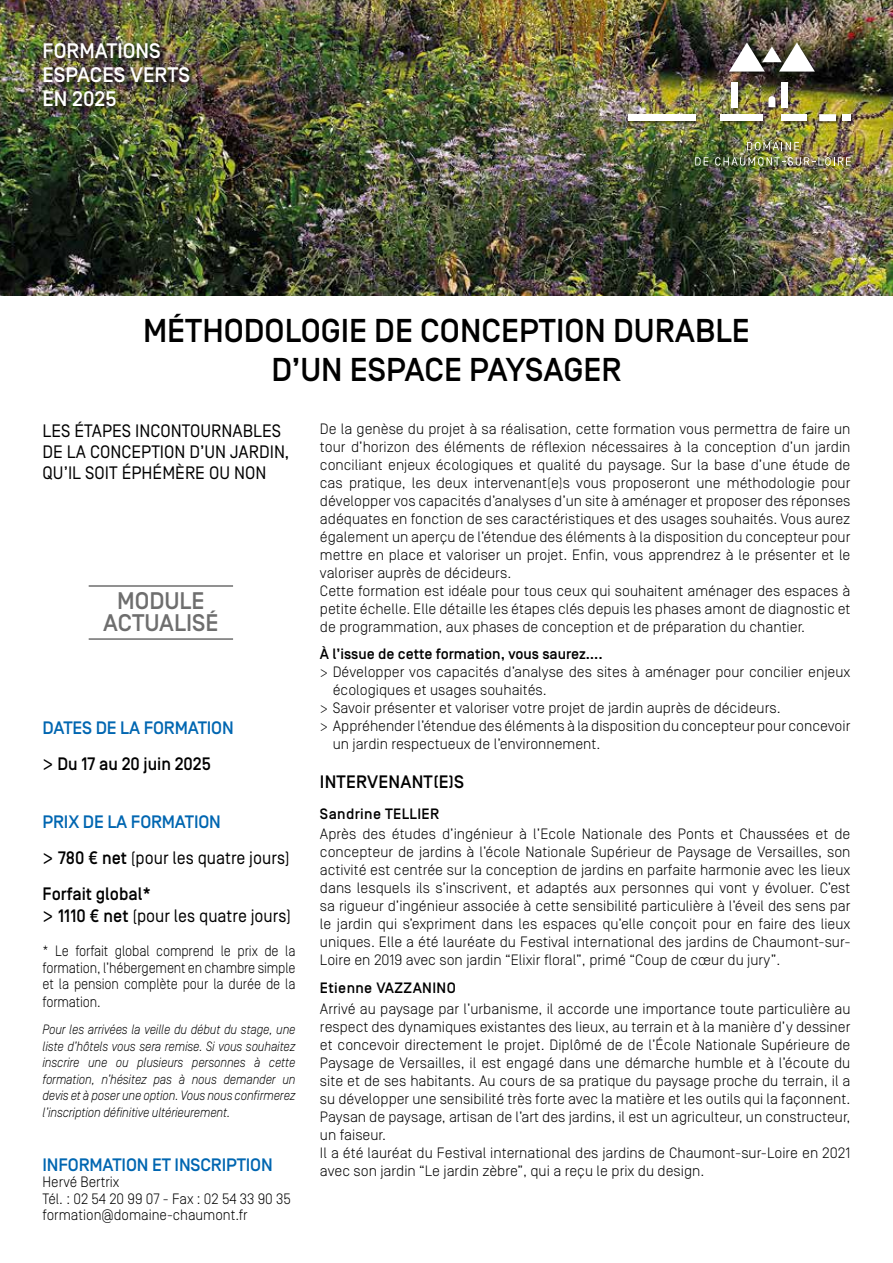
<style>
.page{position:relative;width:893px;height:1263px;background:#fff}
.page>*{position:absolute;margin:0;border:0;box-sizing:border-box;transform-origin:0 0}
.t1{font:500 33px/39.6px "Simplon BP";color:#000;text-align:center}
.t2{font:500 24px/22px "Simplon BP";color:#6e6e6e;text-align:center}
.t3{font:500 21px/24px "Simplon BP";color:#fff}
.t4{font:500 18px/36px "Simplon BP";letter-spacing:-.01em;color:#0066b1}
.t5{font:18px/21px "Simplon BP Regular";color:#000}
.t6{font:18px "Simplon BP Regular";color:#000;scale:.95 1}
.t7{font:500 18px "Simplon BP";color:#000}
.t8{font:500 18px "Simplon BP";color:#000;scale:.95 1}
.t9{font:300 15px/18px "Simplon BP";color:#000}
.t10{font:300 15px/16.5px "Simplon BP";color:#000;text-align:justify;scale:.9 1}
.t11{font:300 15px/16.5px "Simplon BP";color:#000;scale:.95 1}
.t12{font:500 15px "Simplon BP";color:#000}
.t13{font:500 15px "Simplon BP";letter-spacing:.025em;color:#000}
.t14{font:italic 300 13.5px/16.5px "Simplon BP";letter-spacing:-.01em;color:#000;text-align:justify;scale:.9 1}
.s1{font-family:"Simplon BP Regular";font-weight:400;font-size:21px;color:#000}
.s2{color:#000}
.s3{font-size:21px}
.s4{font-family:"Simplon BP";font-weight:500}
</style>
<div class="page">
<img style="left:0;top:0;width:893px;height:296px">
<div style="left:627px;top:42px;width:227px;height:127px;background:#000;opacity:.5"></div>
<svg style="left:729px;top:42px;width:86px;height:30px"></svg>
<div style="left:628px;top:114px;width:67px;height:7px;background:#fff"></div>
<div style="left:781px;top:82px;width:7px;height:25px;background:#fff"></div>
<div style="left:781px;top:114px;width:26px;height:7px;background:#fff"></div>
<div style="left:842px;top:114px;width:9px;height:7px;background:#fff"></div>
<svg style="left:819px;top:114px;width:17px;height:7px"></svg>
<div style="left:720px;top:114px;width:42px;height:7px;background:#fff"></div>
<div style="left:731px;top:82px;width:7px;height:25px;background:#fff"></div>
<svg style="left:768px;top:96px;width:7px;height:11px"></svg>
<svg style="left:747px;top:142px;width:52px;height:8px"></svg>
<svg style="left:695px;top:157px;width:13px;height:8px"></svg>
<svg style="left:715px;top:157px;width:136px;height:9px"></svg>
<div style="left:42px;top:42px;width:154px;height:72px;background:#000;opacity:.75"></div>
<hr style="left:89px;top:585px;width:144px;height:2px;background:#6e6e6e">
<hr style="left:89px;top:638px;width:144px;height:2px;background:#6e6e6e">
<h3 class="t3" style="left:43px;top:39px;width:149px">FORMATIONS<br>ESPACES VERTS<br>EN 2025</h3>
<h1 class="t1" style="left:143px;top:311px;width:608px">MÉTHODOLOGIE DE CONCEPTION DURABLE<br>D’UN ESPACE PAYSAGER</h1>
<p class="t5" style="left:43px;top:420px;width:249px">LES ÉTAPES INCONTOURNABLES<br>DE LA CONCEPTION D’UN JARDIN,<br>QU’IL SOIT ÉPHÉMÈRE OU NON</p>
<p class="t9" style="left:320px;top:420px;width:532px">De la genèse du projet à sa réalisation, cette formation vous permettra de faire un tour d’horizon des éléments de réflexion nécessaires à la conception d’un jardin conciliant enjeux écologiques et qualité du paysage. Sur la base d’une étude de cas pratique, les deux intervenant(e)s vous proposeront une méthodologie pour développer vos capacités d’analyses d’un site à aménager et proposer des réponses adéquates en fonction de ses caractéristiques et des usages souhaités. Vous aurez également un aperçu de l’étendue des éléments à la disposition du concepteur pour mettre en place et valoriser un projet. Enfin, vous apprendrez à le présenter et le valoriser auprès de décideurs.<br>Cette formation est idéale pour tous ceux qui souhaitent aménager des espaces à petite échelle. Elle détaille les étapes clés depuis les phases amont de diagnostic et de programmation, aux phases de conception et de préparation du chantier.</p>
<p class="t12" style="left:320px;top:645px;width:284px">À l’issue de cette formation, vous saurez….</p>
<p class="t9" style="left:320px;top:662px;width:532px">&gt; Développer vos capacités d’analyse des sites à aménager pour concilier enjeux</p>
<p class="t9" style="left:333px;top:680px;width:216px">écologiques et usages souhaités.</p>
<p class="t9" style="left:320px;top:698px;width:462px">&gt; Savoir présenter et valoriser votre projet de jardin auprès de décideurs.</p>
<p class="t9" style="left:320px;top:716px;width:532px">&gt; Appréhender l’étendue des éléments à la disposition du concepteur pour concevoir</p>
<p class="t9" style="left:333px;top:734px;width:269px">un jardin respectueux de l’environnement.</p>
<p class="t7" style="left:320px;top:772px;width:146px">INTERVENANT(E)S</p>
<p class="t13" style="left:320px;top:805px;width:121px">Sandrine TELLIER</p>
<p class="t9" style="left:320px;top:825px;width:532px;text-align:justify">Après des études d’ingénieur à l’Ecole Nationale des Ponts et Chaussées et de concepteur de jardins à l’école Nationale Supérieur de Paysage de Versailles, son activité est centrée sur la conception de jardins en parfaite harmonie avec les lieux dans lesquels ils s’inscrivent, et adaptés aux personnes qui vont y évoluer. C’est sa rigueur d’ingénieur associée à cette sensibilité particulière à l’éveil des sens par le jardin qui s’expriment dans les espaces qu’elle conçoit pour en faire des lieux uniques. Elle a été lauréate du Festival international des jardins de Chaumont-sur-Loire en 2019 avec son jardin “Elixir floral”, primé “Coup de cœur du jury”.</p>
<p class="t13" style="left:320px;top:979px;width:137px">Etienne VAZZANINO</p>
<p class="t9" style="left:320px;top:999px;width:532px">Arrivé au paysage par l’urbanisme, il accorde une importance toute particulière au respect des dynamiques existantes des lieux, au terrain et à la manière d’y dessiner et concevoir directement le projet. Diplômé de de l’École Nationale Supérieure de Paysage de Versailles, il est engagé dans une démarche humble et à l’écoute du site et de ses habitants. Au cours de sa pratique du paysage proche du terrain, il a su développer une sensibilité très forte avec la matière et les outils qui la façonnent.<br>Paysan de paysage, artisan de l’art des jardins, il est un agriculteur, un constructeur, un faiseur.<br>Il a été lauréat du Festival international des jardins de Chaumont-sur-Loire en 2021 avec son jardin “Le jardin zèbre”, qui a reçu le prix du design.</p>
<h2 class="t2" style="left:103px;top:590px;width:117px">MODULE<br>ACTUALISÉ</h2>
<p class="t4" style="left:43px;top:710px;width:193px">DATES DE LA FORMATION <span class="s1">&gt;</span> <span class="s2">Du 17 au 20 juin 2025</span></p>
<p class="t4" style="left:43px;top:804px;width:180px">PRIX DE LA FORMATION</p>
<p class="t6" style="left:43px;top:847px;width:262px"><span class="s3">&gt;</span> <span class="s4">780 € net</span> (pour les quatre jours)</p>
<p class="t8" style="left:43px;top:883px;width:116px">Forfait global*</p>
<p class="t6" style="left:43px;top:905px;width:263px"><span class="s3">&gt;</span> <span class="s4">1110 € net</span> (pour les quatre jours)</p>
<p class="t10" style="left:43px;top:943px;width:283px">* Le forfait global comprend le prix de la formation, l’hébergement en chambre simple et la pension complète pour la durée de la</p>
<p class="t10" style="left:43px;top:994px;width:66px">formation.</p>
<p class="t14" style="left:43px;top:1021px;width:283px">Pour les arrivées la veille du début du stage, une liste d’hôtels vous sera remise. Si vous souhaitez inscrire une ou plusieurs personnes à cette formation, n’hésitez pas à nous demander un devis et à poser une option. Vous nous confirmerez l’inscription définitive ultérieurement.</p>
<p class="t4" style="left:43px;top:1147px;width:232px">INFORMATION ET INSCRIPTION</p>
<p class="t11" style="left:43px;top:1174px;width:263px">Hervé Bertrix<br>Tél. : 02 54 20 99 07 - Fax : 02 54 33 90 35 formation@domaine-chaumont.fr</p>
</div>
